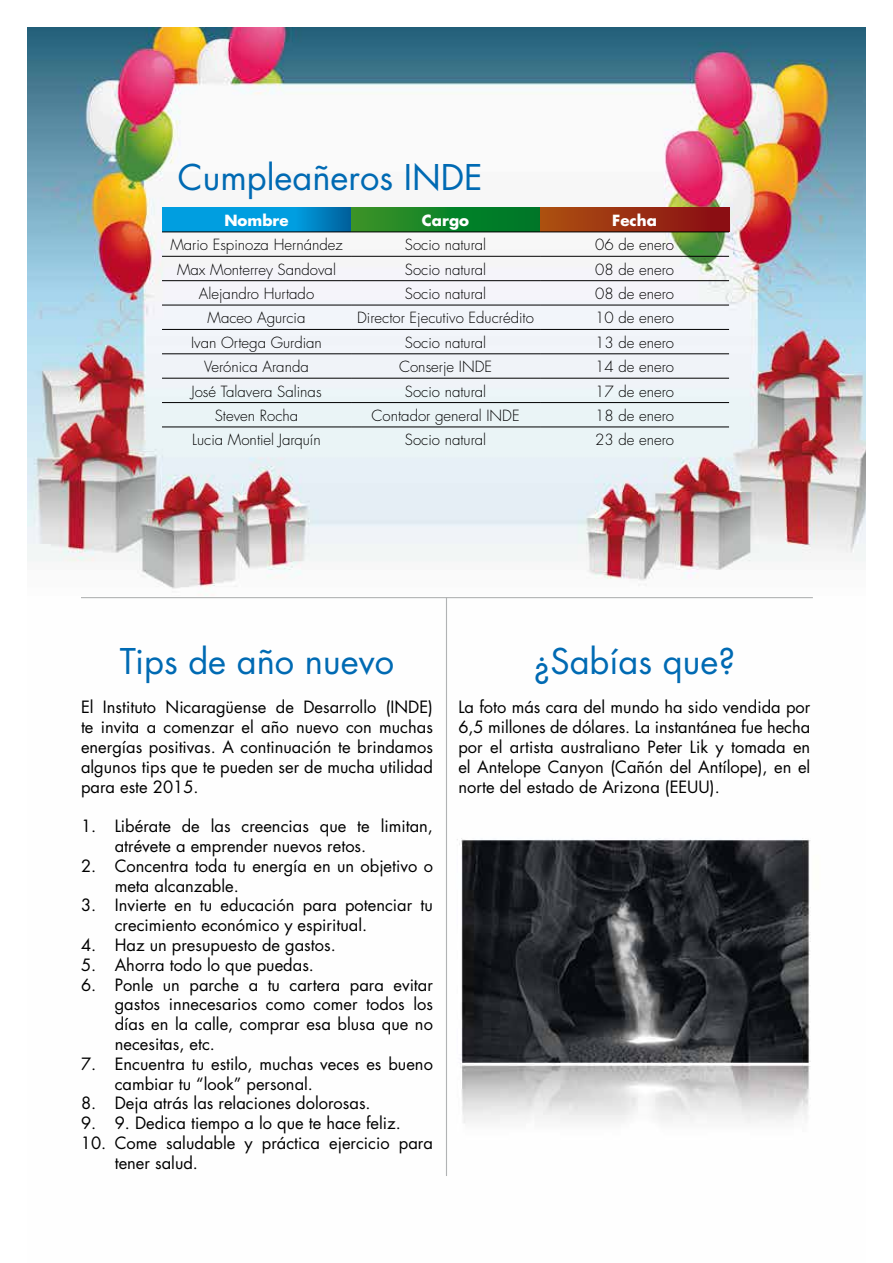
<style>
.page{position:relative;width:893px;height:1263px;background:#fff}
.page>*{position:absolute;margin:0;border:0;box-sizing:border-box;transform-origin:0 0}
.t1{font:34.5px "Futura Std";color:#006ab3}
.t2{font:16.5px/19.8px "Futura Std";color:#000}
.t3{font:300 15px "Futura Std";color:#000}
.t4{font:700 15px "Futura Std";color:#fff}
</style>
<div class="page">
<img style="left:27px;top:28px;width:839px;height:1095px">
<svg style="left:162px;top:208px;width:189px;height:24px;background:#0090d0"></svg>
<svg style="left:351px;top:208px;width:189px;height:24px;background:#138026"></svg>
<div style="left:540px;top:208px;width:189px;height:24px;background:linear-gradient(to right,#ac5210,#880a14)"></div>
<hr style="left:162px;top:232px;width:189px;height:1px;background:#000">
<hr style="left:351px;top:232px;width:189px;height:1px;background:#000">
<hr style="left:540px;top:232px;width:189px;height:1px;background:#000">
<hr style="left:162px;top:256px;width:189px;height:1px;background:#000">
<hr style="left:351px;top:256px;width:189px;height:1px;background:#000">
<hr style="left:540px;top:256px;width:189px;height:1px;background:#000">
<hr style="left:162px;top:280px;width:189px;height:1px;background:#000">
<hr style="left:351px;top:280px;width:189px;height:1px;background:#000">
<hr style="left:540px;top:280px;width:189px;height:1px;background:#000">
<hr style="left:162px;top:305px;width:189px;height:1px;background:#000">
<hr style="left:351px;top:305px;width:189px;height:1px;background:#000">
<hr style="left:540px;top:305px;width:189px;height:1px;background:#000">
<hr style="left:162px;top:329px;width:189px;height:1px;background:#000">
<hr style="left:351px;top:329px;width:189px;height:1px;background:#000">
<hr style="left:540px;top:329px;width:189px;height:1px;background:#000">
<hr style="left:162px;top:354px;width:189px;height:1px;background:#000">
<hr style="left:351px;top:354px;width:189px;height:1px;background:#000">
<hr style="left:540px;top:354px;width:189px;height:1px;background:#000">
<hr style="left:162px;top:378px;width:189px;height:1px;background:#000">
<hr style="left:351px;top:378px;width:189px;height:1px;background:#000">
<hr style="left:540px;top:378px;width:189px;height:1px;background:#000">
<hr style="left:162px;top:402px;width:189px;height:1px;background:#000">
<hr style="left:351px;top:402px;width:189px;height:1px;background:#000">
<hr style="left:540px;top:402px;width:189px;height:1px;background:#000">
<hr style="left:162px;top:427px;width:189px;height:1px;background:#000">
<hr style="left:351px;top:427px;width:189px;height:1px;background:#000">
<hr style="left:540px;top:427px;width:189px;height:1px;background:#000">
<hr style="left:81px;top:597px;width:732px;height:1px;background:#b1b3b4">
<hr style="left:446px;top:597px;width:1px;height:579px;background:#b1b3b4">
<h1 class="t1" style="left:178px;top:156px;width:306px">Cumpleañeros INDE</h1>
<p class="t4" style="left:224px;top:210px;width:66px">Nombre</p>
<p class="t4" style="left:422px;top:210px;width:49px">Cargo</p>
<p class="t4" style="left:612px;top:210px;width:46px">Fecha</p>
<p class="t3" style="left:170px;top:236px;width:174px">Mario Espinoza Hernández</p>
<p class="t3" style="left:405px;top:236px;width:83px">Socio natural</p>
<p class="t3" style="left:595px;top:236px;width:80px">06 de enero</p>
<p class="t3" style="left:177px;top:260px;width:160px">Max Monterrey Sandoval</p>
<p class="t3" style="left:405px;top:260px;width:83px">Socio natural</p>
<p class="t3" style="left:595px;top:260px;width:80px">08 de enero</p>
<p class="t3" style="left:199px;top:284px;width:117px">Alejandro Hurtado</p>
<p class="t3" style="left:405px;top:284px;width:83px">Socio natural</p>
<p class="t3" style="left:595px;top:284px;width:80px">08 de enero</p>
<p class="t3" style="left:208px;top:309px;width:99px">Maceo Agurcia</p>
<p class="t3" style="left:357px;top:309px;width:178px">Director Ejecutivo Educrédito</p>
<p class="t3" style="left:595px;top:309px;width:80px">10 de enero</p>
<p class="t3" style="left:191px;top:333px;width:132px">Ivan Ortega Gurdian</p>
<p class="t3" style="left:405px;top:333px;width:83px">Socio natural</p>
<p class="t3" style="left:595px;top:333px;width:80px">13 de enero</p>
<p class="t3" style="left:204px;top:358px;width:106px">Verónica Aranda</p>
<p class="t3" style="left:399px;top:358px;width:95px">Conserje INDE</p>
<p class="t3" style="left:595px;top:358px;width:80px">14 de enero</p>
<p class="t3" style="left:191px;top:382px;width:132px">José Talavera Salinas</p>
<p class="t3" style="left:405px;top:382px;width:83px">Socio natural</p>
<p class="t3" style="left:595px;top:382px;width:80px">17 de enero</p>
<p class="t3" style="left:215px;top:406px;width:85px">Steven Rocha</p>
<p class="t3" style="left:371px;top:406px;width:150px">Contador general INDE</p>
<p class="t3" style="left:595px;top:406px;width:80px">18 de enero</p>
<p class="t3" style="left:192px;top:431px;width:130px">Lucia Montiel Jarquín</p>
<p class="t3" style="left:405px;top:431px;width:83px">Socio natural</p>
<p class="t3" style="left:595px;top:431px;width:80px">23 de enero</p>
<h1 class="t1" style="left:120px;top:639px;width:276px">Tips de año nuevo</h1>
<p class="t2" style="left:81px;top:697px;width:353px;text-align:justify">El Instituto Nicaragüense de Desarrollo (INDE) te invita a comenzar el año nuevo con muchas energías positivas. A continuación te brindamos algunos tips que te pueden ser de mucha utilidad para este 2015.</p>
<p class="t2" style="left:115px;top:816px;width:320px;text-indent:-34px">1. Libérate de las creencias que te limitan, atrévete a emprender nuevos retos.</p>
<p class="t2" style="left:115px;top:856px;width:320px;text-indent:-34px">2. Concentra toda tu energía en un objetivo o meta alcanzable.</p>
<p class="t2" style="left:115px;top:895px;width:320px;text-indent:-34px">3. Invierte en tu educación para potenciar tu crecimiento económico y espiritual.</p>
<p class="t2" style="left:81px;top:935px;width:256px">4. Haz un presupuesto de gastos.</p>
<p class="t2" style="left:81px;top:955px;width:234px">5. Ahorra todo lo que puedas.</p>
<p class="t2" style="left:115px;top:975px;width:320px;text-align:justify;text-indent:-34px">6. Ponle un parche a tu cartera para evitar gastos innecesarios como comer todos los días en la calle, comprar esa blusa que no necesitas, etc.</p>
<p class="t2" style="left:115px;top:1054px;width:320px;text-indent:-34px">7. Encuentra tu estilo, muchas veces es bueno cambiar tu “look” personal.</p>
<p class="t2" style="left:81px;top:1093px;width:291px">8. Deja atrás las relaciones dolorosas.</p>
<p class="t2" style="left:81px;top:1113px;width:321px">9. 9. Dedica tiempo a lo que te hace feliz.</p>
<p class="t2" style="left:115px;top:1133px;width:320px;text-indent:-34px">10. Come saludable y práctica ejercicio para tener salud.</p>
<h1 class="t1" style="left:534px;top:639px;width:203px">¿Sabías que?</h1>
<p class="t2" style="left:458px;top:697px;width:353px;text-align:justify">La foto más cara del mundo ha sido vendida por 6,5 millones de dólares. La instantánea fue hecha por el artista australiano Peter Lik y tomada en el Antelope Canyon (Cañón del Antílope), en el norte del estado de Arizona (EEUU).</p>
</div>
